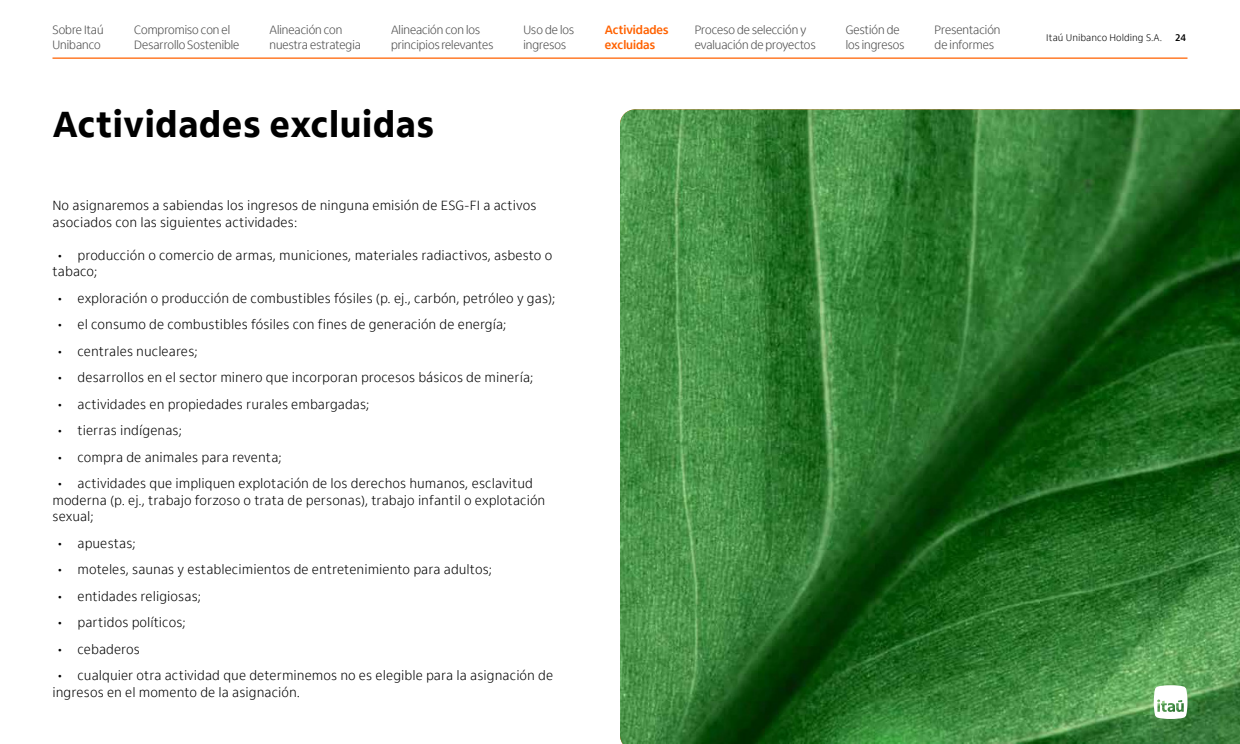
<style>
.page{position:relative;width:1240px;height:744px;background:#fff}
.page>*{position:absolute;margin:0;border:0;box-sizing:border-box;transform-origin:0 0}
.t1{font:800 37.5px "Itau Text Pro";color:#000}
.t2{font:300 13.75px/16.5px "Itau Text Pro";color:#000}
.t3{font:300 12.5px/15px "Itau Display Pro";color:#4c4c4c}
.t4{font:700 12.5px/15px "Itau Display Pro";color:#ff6200}
.t5{font:300 10px "Itau Text Pro";color:#000}
.t6{font:700 10px "Itau Text Pro";color:#000}
</style>
<div class="page">
<img style="left:620px;top:109px;width:620px;height:635px">
<svg style="left:1154px;top:685px;width:33px;height:34px"></svg>
<hr style="left:52px;top:58px;width:1136px;height:1px;background:#ff6200">
<p class="t3" style="left:52px;top:23px;width:53px">Sobre Itaú<br>Unibanco</p>
<p class="t3" style="left:134px;top:23px;width:107px">Compromiso con el<br>Desarrollo Sostenible</p>
<p class="t3" style="left:270px;top:23px;width:93px">Alineación con nuestra estrategia</p>
<p class="t3" style="left:391px;top:23px;width:104px">Alineación con los principios relevantes</p>
<p class="t3" style="left:523px;top:23px;width:52px">Uso de los ingresos</p>
<p class="t3" style="left:695px;top:23px;width:122px">Proceso de selección y evaluación de proyectos</p>
<p class="t3" style="left:846px;top:23px;width:60px">Gestión de los ingresos</p>
<p class="t3" style="left:935px;top:23px;width:67px">Presentación de informes</p>
<p class="t5" style="left:1046px;top:32px;width:117px">Itaú Unibanco Holding S.A.</p>
<p class="t6" style="left:1175px;top:32px;width:13px">24</p>
<p class="t4" style="left:605px;top:23px;width:65px">Actividades excluidas</p>
<h1 class="t1" style="left:52px;top:102px;width:383px">Actividades excluidas</h1>
<p class="t2" style="left:52px;top:198px;width:486px">No asignaremos a sabiendas los ingresos de ninguna emisión de ESG-FI a activos asociados con las siguientes actividades:</p>
<p class="t2" style="left:53px;top:247px;width:501px;text-indent:5px">• producción o comercio de armas, municiones, materiales radiactivos, asbesto o tabaco;</p>
<p class="t2" style="left:58px;top:290px;width:499px">• exploración o producción de combustibles fósiles (p. ej., carbón, petróleo y gas);</p>
<p class="t2" style="left:58px;top:316px;width:450px">• el consumo de combustibles fósiles con fines de generación de energía;</p>
<p class="t2" style="left:58px;top:343px;width:142px">• centrales nucleares;</p>
<p class="t2" style="left:58px;top:369px;width:477px">• desarrollos en el sector minero que incorporan procesos básicos de minería;</p>
<p class="t2" style="left:58px;top:396px;width:313px">• actividades en propiedades rurales embargadas;</p>
<p class="t2" style="left:58px;top:422px;width:126px">• tierras indígenas;</p>
<p class="t2" style="left:58px;top:449px;width:226px">• compra de animales para reventa;</p>
<p class="t2" style="left:53px;top:475px;width:494px;text-indent:5px">• actividades que impliquen explotación de los derechos humanos, esclavitud moderna (p. ej., trabajo forzoso o trata de personas), trabajo infantil o explotación sexual;</p>
<p class="t2" style="left:58px;top:535px;width:80px">• apuestas;</p>
<p class="t2" style="left:58px;top:561px;width:436px">• moteles, saunas y establecimientos de entretenimiento para adultos;</p>
<p class="t2" style="left:58px;top:588px;width:145px">• entidades religiosas;</p>
<p class="t2" style="left:58px;top:614px;width:130px">• partidos políticos;</p>
<p class="t2" style="left:58px;top:641px;width:84px">• cebaderos</p>
<p class="t2" style="left:53px;top:667px;width:502px;text-indent:5px">• cualquier otra actividad que determinemos no es elegible para la asignación de ingresos en el momento de la asignación.</p>
</div>
